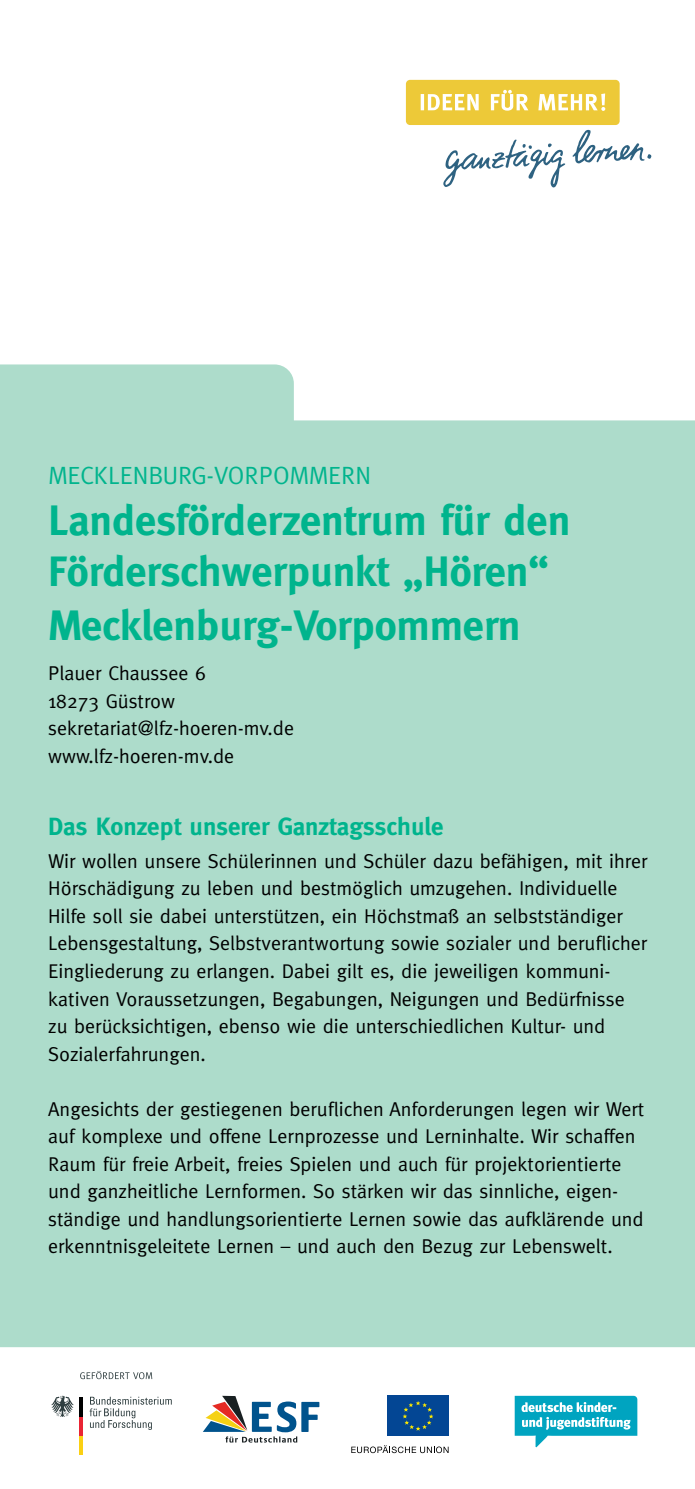
<style>
.page{position:relative;width:695px;height:1489px;background:#fff}
.page>*{position:absolute;margin:0;border:0;box-sizing:border-box;transform-origin:0 0}
.t1{font:700 42.5px/52.5px "Meta";letter-spacing:-.005em;color:#00b48d}
.t2{font:700 25px "Meta";color:#00b48d}
.t3{font:25px "Meta";color:#00b48d}
.t4{font:20px/27.5px "Meta";color:#000}
</style>
<div class="page">
<svg style="left:203px;top:1395px;width:116px;height:47px"></svg>
<svg style="left:514px;top:1395px;width:123px;height:52px"></svg>
<svg style="left:90px;top:1396px;width:82px;height:33px"></svg>
<hr style="left:80px;top:1435px;width:3px;height:19px;background:#fbd013">
<hr style="left:80px;top:1415px;width:3px;height:20px;background:#e92534">
<hr style="left:80px;top:1396px;width:3px;height:19px;background:#000">
<svg style="left:51px;top:1395px;width:23px;height:21px"></svg>
<svg style="left:351px;top:1445px;width:97px;height:7px"></svg>
<div style="left:387px;top:1395px;width:61px;height:40px;background:#034694"></div>
<svg style="left:402px;top:1401px;width:31px;height:29px"></svg>
<svg style="left:80px;top:1371px;width:72px;height:7px"></svg>
<div style="left:0;top:364px;width:694px;height:982px;background:#addccb"></div>
<div style="left:406px;top:80px;width:213px;height:45px;background:#edc938;border-radius:4px"></div>
<svg style="left:420px;top:94px;width:4px;height:16px"></svg>
<svg style="left:428px;top:94px;width:50px;height:16px"></svg>
<svg style="left:491px;top:90px;width:37px;height:21px"></svg>
<svg style="left:538px;top:93px;width:67px;height:18px"></svg>
<svg style="left:443px;top:139px;width:122px;height:48px"></svg>
<svg style="left:572px;top:130px;width:79px;height:33px"></svg>
<p class="t3" style="left:48px;top:461px;width:324px">MECKLENBURG-VORPOMMERN</p>
<h1 class="t1" style="left:48px;top:494px;width:523px">Landesförderzentrum für den<br>Förderschwerpunkt „Hören“<br>Mecklenburg-Vorpommern</h1>
<p class="t4" style="left:48px;top:659px;width:247px">Plauer Chaussee 6<br>18273 Güstrow sekretariat@lfz-hoeren-mv.de www.lfz-hoeren-mv.de</p>
<p class="t2" style="left:48px;top:812px;width:397px">Das Konzept unserer Ganztagsschule</p>
<p class="t4" style="left:48px;top:847px;width:600px">Wir wollen unsere Schülerinnen und Schüler dazu befähigen, mit ihrer Hörschädigung zu leben und bestmöglich umzugehen. Individuelle Hilfe soll sie dabei unterstützen, ein Höchstmaß an selbstständiger Lebensgestaltung, Selbstverantwortung sowie sozialer und beruflicher Eingliederung zu erlangen. Dabei gilt es, die jeweiligen kommuni&shy;kativen Voraussetzungen, Begabungen, Neigungen und Bedürfnisse zu berücksichtigen, ebenso wie die unterschiedlichen Kultur- und Sozialerfahrungen.</p>
<p class="t4" style="left:48px;top:1094px;width:597px">Angesichts der gestiegenen beruflichen Anforderungen legen wir Wert auf komplexe und offene Lernprozesse und Lerninhalte. Wir schaffen Raum für freie Arbeit, freies Spielen und auch für projektorientierte und ganzheitliche Lernformen. So stärken wir das sinnliche, eigen&shy;ständige und handlungsorientierte Lernen sowie das aufklärende und erkenntnisgeleitete Lernen – und auch den Bezug zur Lebenswelt.</p>
</div>
